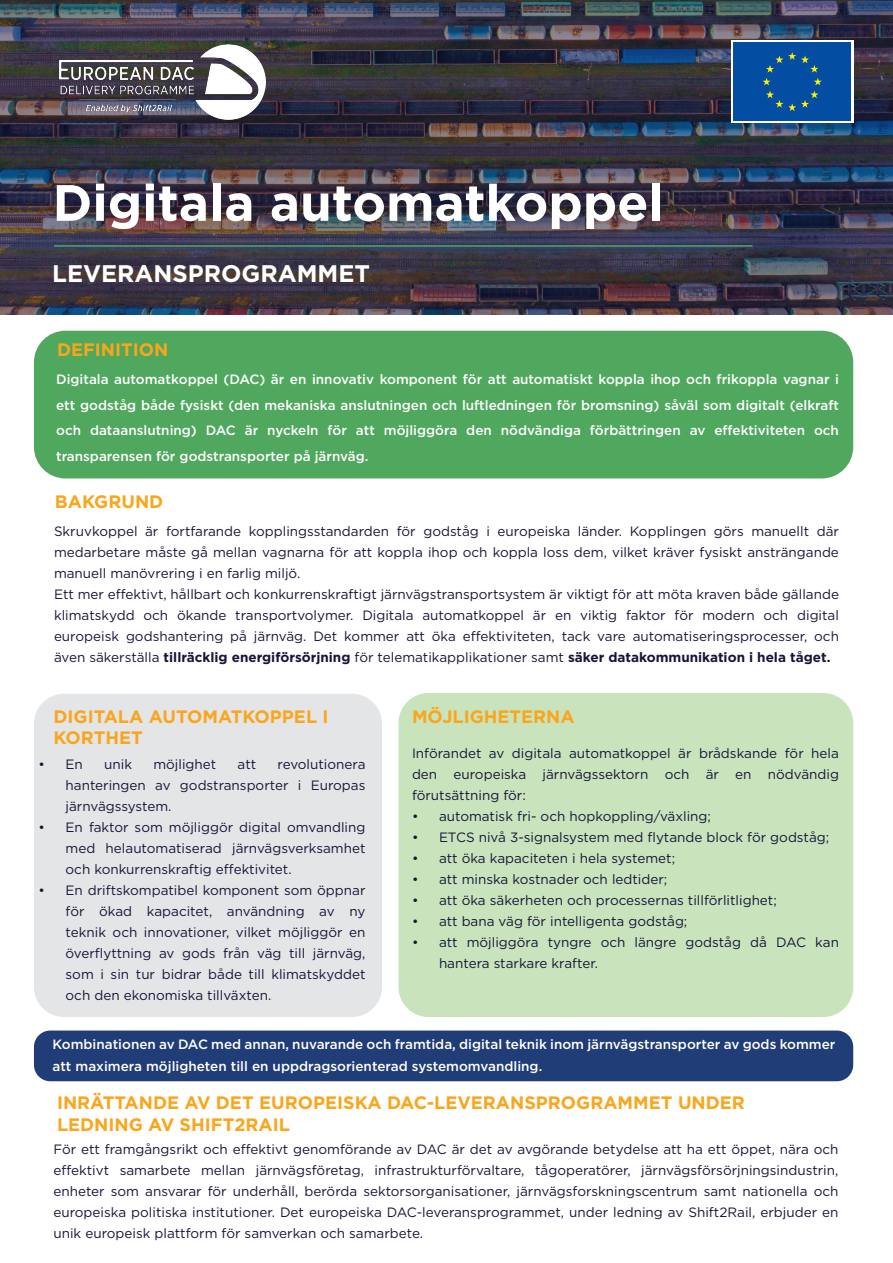
<style>
.page{position:relative;width:893px;height:1263px;background:#fff}
.page>*{position:absolute;margin:0;border:0;box-sizing:border-box;transform-origin:0 0}
.t1{font:700 51px "Gotham";color:#fff}
.t2{font:700 24px "Gotham";color:#fff}
.t3{font:700 18px/21.6px "Gotham";color:#faa61c}
.t4{font:13.5px/21px "Gotham";color:#171538;text-align:justify}
.t5{font:500 13.5px/25.5px "Gotham";color:#fff}
.s1{font-weight:700}
</style>
<div class="page">
<div style="left:34px;top:1030px;width:819px;height:51px;background:#213d77;border-radius:16px"></div>
<img style="left:0;top:0;width:893px;height:315px">
<hr style="left:54px;top:245px;width:698px;height:2px;background:#4fa85e">
<div style="left:34px;top:331px;width:819px;height:147px;background:#4fa85e;border-radius:32px"></div>
<div style="left:34px;top:694px;width:348px;height:323px;background:#e4e5e7;border-radius:30px"></div>
<div style="left:398px;top:693px;width:455px;height:324px;background:#c9e4bd;border-radius:30px"></div>
<img style="left:53px;top:41px;width:218px;height:82px">
<svg style="left:731px;top:40px;width:122px;height:83px"></svg>
<div style="left:734px;top:43px;width:117px;height:78px;background:#034ea2"></div>
<svg style="left:766px;top:91px;width:52px;height:20px"></svg>
<svg style="left:762px;top:52px;width:60px;height:33px"></svg>
<h1 class="t1" style="left:52px;top:169px;width:613px">Digitala automatkoppel</h1>
<h2 class="t2" style="left:52px;top:258px;width:319px">LEVERANSPROGRAMMET</h2>
<h3 class="t3" style="left:57px;top:339px;width:113px">DEFINITION</h3>
<p class="t5" style="left:56px;top:367px;width:784px;text-align:justify">Digitala automatkoppel (DAC) är en innovativ komponent för att automatiskt koppla ihop och frikoppla vagnar i ett godståg både fysiskt (den mekaniska anslutningen och luftledningen för bromsning) såväl som digitalt (elkraft och dataanslutning) DAC är nyckeln för att möjliggöra den nödvändiga förbättringen av effektiviteten och transparensen för godstransporter på järnväg.</p>
<h3 class="t3" style="left:55px;top:491px;width:110px">BAKGRUND</h3>
<p class="t4" style="left:54px;top:520px;width:786px;text-align:left">Skruvkoppel är fortfarande kopplingsstandarden för godståg i europeiska länder. Kopplingen görs manuellt där medarbetare måste gå mellan vagnarna för att koppla ihop och koppla loss dem, vilket kräver fysiskt ansträngande manuell manövrering i en farlig miljö.<br>Ett mer effektivt, hållbart och konkurrenskraftigt järnvägstransportsystem är viktigt för att möta kraven både gällande klimatskydd och ökande transportvolymer. Digitala automatkoppel är en viktig faktor för modern och digital europeisk godshantering på järnväg. Det kommer att öka effektiviteten, tack vare automatiseringsprocesser, och även säkerställa <span class="s1">tillräcklig energiförsörjning</span> för telematikapplikationer samt <span class="s1">säker datakommunikation i hela tåget.</span></p>
<h3 class="t3" style="left:53px;top:705px;width:277px">DIGITALA AUTOMATKOPPEL I<br>KORTHET</h3>
<h3 class="t3" style="left:412px;top:705px;width:164px">MÖJLIGHETERNA</h3>
<p class="t4" style="left:39px;top:753px;width:46px">• En</p>
<p class="t4" style="left:104px;top:753px;width:29px">unik</p>
<p class="t4" style="left:153px;top:753px;width:64px">möjlighet</p>
<p class="t4" style="left:238px;top:753px;width:20px">att</p>
<p class="t4" style="left:412px;top:742px;width:428px">Införandet av digitala automatkoppel är brådskande för hela den europeiska järnvägssektorn och är en nödvändig förutsättning för:</p>
<p class="t4" style="left:412px;top:805px;width:300px">• automatisk fri- och hopkoppling/växling;</p>
<p class="t4" style="left:412px;top:826px;width:419px">• ETCS nivå 3-signalsystem med flytande block för godståg;</p>
<p class="t4" style="left:412px;top:847px;width:265px">• att öka kapaciteten i hela systemet;</p>
<p class="t4" style="left:412px;top:868px;width:257px">• att minska kostnader och ledtider;</p>
<p class="t4" style="left:412px;top:889px;width:366px">• att öka säkerheten och processernas tillförlitlighet;</p>
<p class="t4" style="left:412px;top:910px;width:277px">• att bana väg för intelligenta godståg;</p>
<p class="t4" style="left:439px;top:931px;width:401px;text-indent:-27px">• att möjliggöra tyngre och längre godståg då DAC kan hantera starkare krafter.</p>
<p class="t4" style="left:66px;top:753px;width:301px;text-indent:212px">revolutionera hanteringen av godstransporter i Europas järnvägssystem.</p>
<p class="t4" style="left:66px;top:816px;width:301px;text-indent:-27px">• En faktor som möjliggör digital omvandling med helautomatiserad järnvägsverksamhet och konkurrenskraftig effektivitet.</p>
<p class="t4" style="left:66px;top:879px;width:301px;text-indent:-27px">• En driftskompatibel komponent som öppnar för ökad kapacitet, användning av ny teknik och innovationer, vilket möjliggör en överflyttning av gods från väg till järnväg, som i sin tur bidrar både till klimatskyddet och den ekonomiska tillväxten.</p>
<p class="t5" style="left:53px;top:1033px;width:784px;line-height:22.5px">Kombinationen av DAC med annan, nuvarande och framtida, digital teknik inom järnvägstransporter av gods kommer att maximera möjligheten till en uppdragsorienterad systemomvandling.</p>
<h3 class="t3" style="left:57px;top:1092px;width:689px">INRÄTTANDE AV DET EUROPEISKA DAC-LEVERANSPROGRAMMET UNDER<br>LEDNING AV SHIFT2RAIL</h3>
<p class="t4" style="left:53px;top:1138px;width:786px">För ett framgångsrikt och effektivt genomförande av DAC är det av avgörande betydelse att ha ett öppet, nära och effektivt samarbete mellan järnvägsföretag, infrastrukturförvaltare, tågoperatörer, järnvägsförsörjningsindustrin, enheter som ansvarar för underhåll, berörda sektorsorganisationer, järnvägsforskningscentrum samt nationella och europeiska politiska institutioner. Det europeiska DAC-leveransprogrammet, under ledning av Shift2Rail, erbjuder en unik europeisk plattform för samverkan och samarbete.</p>
</div>
